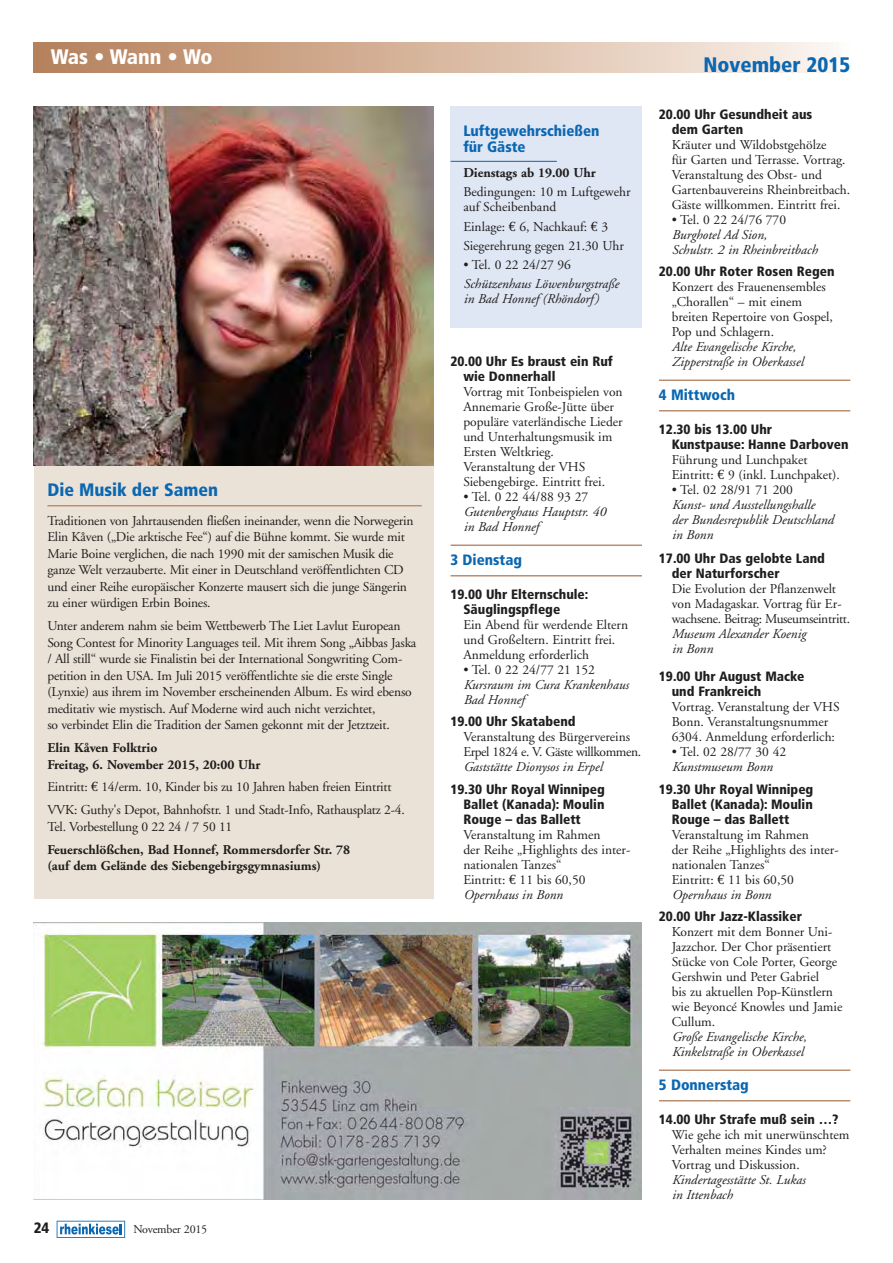
<style>
.page{position:relative;width:893px;height:1263px;background:#fff}
.page>*{position:absolute;margin:0;border:0;box-sizing:border-box;transform-origin:0 0}
.t1{font:900 condensed 21px "Frutiger";color:#0a67b2}
.t2{font:900 condensed 21px "Frutiger";letter-spacing:-.015em;color:#fff}
.t3{font:900 condensed 18px "Frutiger";color:#0a67b2}
.t4{font:900 condensed 15px/16.5px "Frutiger";color:#0a67b2}
.t5{font:900 condensed 15px "Frutiger";color:#201d1d}
.t6{font:13.5px/15px "Adobe Garamond";color:#201d1d}
.t7{font:italic 13.5px/15px "Adobe Garamond";color:#201d1d}
.t8{font:900 condensed 13.5px/15px "Frutiger";color:#201d1d}
.t9{font:700 13.5px/16.5px "Adobe Garamond";color:#201d1d}
.t10{font:12px "Adobe Garamond";letter-spacing:-.015em;color:#201d1d}
.s1{font-family:"Euro Serif"}
.s2{font-style:italic}
</style>
<div class="page">
<div style="left:34px;top:43px;width:816px;height:29px;background:linear-gradient(to right,#b57e57,#fcf5ef)"></div>
<hr style="left:451px;top:545px;width:191px;height:1px;background:#a46941">
<hr style="left:451px;top:575px;width:191px;height:1px;background:#a46941">
<hr style="left:659px;top:380px;width:191px;height:1px;background:#a46941">
<hr style="left:659px;top:410px;width:191px;height:1px;background:#a46941">
<hr style="left:659px;top:1070px;width:191px;height:1px;background:#a46941">
<hr style="left:659px;top:1100px;width:191px;height:1px;background:#a46941">
<svg style="left:57px;top:1221px;width:68px;height:17px"></svg>
<img style="left:33px;top:923px;width:609px;height:276px">
<div style="left:451px;top:106px;width:191px;height:222px;background:#dfe6f4"></div>
<hr style="left:451px;top:161px;width:106px;height:1px;background:#0a67b2">
<div style="left:34px;top:345px;width:399px;height:553px;background:#ebe2d7"></div>
<img style="left:34px;top:106px;width:399px;height:359px">
<hr style="left:47px;top:505px;width:375px;height:1px;background:#a46941">
<h1 class="t2" style="left:51px;top:49px;width:163px">Was • Wann • Wo</h1>
<h1 class="t1" style="left:703px;top:57px;width:148px">November 2015</h1>
<h2 class="t3" style="left:47px;top:482px;width:172px">Die Musik der Samen</h2>
<p class="t6" style="left:47px;top:514px;width:368px;line-height:16.5px">Traditionen von Jahrtausenden fließen ineinander, wenn die Norwegerin Elin Kåven („Die arktische Fee“) auf die Bühne kommt. Sie wurde mit Marie Boine verglichen, die nach 1990 mit der samischen Musik die ganze Welt verzauberte. Mit einer in Deutschland veröffentlichten CD und einer Reihe europäischer Konzerte mausert sich die junge Sängerin zu einer würdigen Erbin Boines.</p>
<p class="t6" style="left:47px;top:619px;width:370px;line-height:16.5px">Unter anderem nahm sie beim Wettbewerb The Liet Lavlut European Song Contest for Minority Languages teil. Mit ihrem Song „Aibbas Jaska / All still“ wurde sie Finalistin bei der International Songwriting Com - peti tion in den USA. Im Juli 2015 veröffentlichte sie die erste Single (Lynxie) aus ihrem im November erscheinenden Album. Es wird ebenso meditativ wie mystisch. Auf Moderne wird auch nicht verzichtet,<br>so verbindet Elin die Tradition der Samen gekonnt mit der Jetztzeit.</p>
<p class="t9" style="left:47px;top:741px;width:215px">Elin Kåven Folktrio<br>Freitag, 6. November 2015, 20:00 Uhr</p>
<p class="t6" style="left:47px;top:777px;width:359px;line-height:23px">Eintritt: <span class="s1">€</span> 14/erm. 10, Kinder bis zu 10 Jahren haben freien Eintritt<br>VVK: Guthy's Depot, Bahnhofstr. 1 und Stadt-Info, Rathausplatz 2-4.</p>
<p class="t6" style="left:47px;top:820px;width:186px">Tel. Vorbestellung 0 22 24 / 7 50 11</p>
<p class="t9" style="left:47px;top:842px;width:304px">Feuerschlößchen, Bad Honnef, Rommersdorfer Str. 78 (auf dem Gelände des Siebengebirgsgymnasiums)</p>
<p class="t5" style="left:34px;top:1222px;width:17px">24</p>
<p class="t10" style="left:133px;top:1225px;width:75px">November 2015</p>
<p class="t4" style="left:463px;top:124px;width:138px">Luftgewehrschießen für Gäste</p>
<p class="t9" style="left:463px;top:166px;width:134px">Dienstags ab 19.00 Uhr</p>
<p class="t6" style="left:463px;top:186px;width:169px">Bedingungen: 10 m Luftgewehr auf Scheibenband</p>
<p class="t6" style="left:463px;top:218px;width:162px;line-height:19.2px">Einlage: <span class="s1">€</span> 6, Nachkauf: <span class="s1">€</span> 3<br>Siegerehrung gegen 21.30 Uhr</p>
<p class="t6" style="left:463px;top:259px;width:109px">• Tel. 0 22 24/27 96</p>
<p class="t7" style="left:463px;top:278px;width:157px">Schützenhaus Löwenburgstraße in Bad Honnef (Rhöndorf)</p>
<p class="t8" style="left:463px;top:355px;width:151px;text-indent:-13px">20.00 Uhr Es braust ein Ruf wie Donnerhall</p>
<p class="t6" style="left:463px;top:386px;width:161px">Vortrag mit Tonbeispielen von<br>Annemarie Große-Jütte über populäre vaterländische Lieder und Unterhaltungsmusik im<br>Ersten Weltkrieg.<br>Veranstaltung der VHS<br>Siebengebirge. Eintritt frei.</p>
<p class="t6" style="left:463px;top:491px;width:126px">• Tel. 0 22 44/88 93 27</p>
<p class="t7" style="left:463px;top:506px;width:144px">Gutenberghaus Hauptstr. 40 in Bad Honnef</p>
<p class="t4" style="left:451px;top:553px;width:73px">3 Dienstag</p>
<p class="t8" style="left:463px;top:588px;width:126px;text-indent:-13px">19.00 Uhr Elternschule:<br>Säuglingspflege</p>
<p class="t6" style="left:463px;top:618px;width:166px">Ein Abend für werdende Eltern und Großeltern. Eintritt frei.<br>Anmeldung erforderlich</p>
<p class="t6" style="left:463px;top:663px;width:133px">• Tel. 0 22 24/77 21 152</p>
<p class="t7" style="left:463px;top:678px;width:167px">Kursraum im Cura Krankenhaus<br>Bad Honnef</p>
<p class="t8" style="left:451px;top:715px;width:127px">19.00 Uhr Skatabend</p>
<p class="t6" style="left:463px;top:731px;width:179px">Veranstaltung des Bürgervereins<br>Erpel 1824 e. V. Gäste willkommen.</p>
<p class="t7" style="left:463px;top:761px;width:141px">Gaststätte Dionysos in Erpel</p>
<p class="t8" style="left:463px;top:783px;width:143px;text-align:justify;text-indent:-13px">19.30 Uhr Royal Winnipeg Ballet (Kanada): Moulin Rouge – das Ballett</p>
<p class="t6" style="left:463px;top:828px;width:168px">Veranstaltung im Rahmen<br>der Reihe „Highlights des inter&shy;nationalen Tanzes“<br>Eintritt: <span class="s1">€</span> 11 bis 60,50<br><span class="s2">Opernhaus in Bonn</span></p>
<p class="t8" style="left:672px;top:108px;width:142px;text-indent:-13px">20.00 Uhr Gesundheit aus dem Garten</p>
<p class="t6" style="left:672px;top:138px;width:180px">Kräuter und Wildobstgehölze<br>für Garten und Terrasse. Vortrag.<br>Veranstaltung des Obst- und<br>Gartenbauvereins Rheinbreitbach.<br>Gäste willkommen. Eintritt frei.</p>
<p class="t6" style="left:672px;top:213px;width:116px">• Tel. 0 22 24/76 770</p>
<p class="t7" style="left:672px;top:228px;width:147px">Burghotel Ad Sion,<br>Schulstr. 2 in Rheinbreitbach</p>
<p class="t8" style="left:659px;top:265px;width:177px">20.00 Uhr Roter Rosen Regen</p>
<p class="t6" style="left:672px;top:281px;width:163px">Konzert des Frauenensembles „Chorallen“ – mit einem breiten Repertoire von Gospel,<br>Pop und Schlagern.</p>
<p class="t7" style="left:672px;top:341px;width:133px">Alte Evangelische Kirche,<br>Zipperstraße in Oberkassel</p>
<p class="t4" style="left:659px;top:388px;width:78px">4 Mittwoch</p>
<p class="t8" style="left:672px;top:423px;width:178px;text-indent:-13px">12.30 bis 13.00 Uhr<br>Kunstpause: Hanne Darboven</p>
<p class="t6" style="left:672px;top:453px;width:170px">Führung und Lunchpaket<br>Eintritt: <span class="s1">€</span> 9 (inkl. Lunchpaket).</p>
<p class="t6" style="left:672px;top:483px;width:123px">• Tel. 02 28/91 71 200</p>
<p class="t7" style="left:672px;top:498px;width:163px">Kunst- und Ausstellungshalle der Bundesrepublik Deutschland in Bonn</p>
<p class="t8" style="left:672px;top:552px;width:155px;text-indent:-13px">17.00 Uhr Das gelobte Land der Naturforscher</p>
<p class="t6" style="left:672px;top:582px;width:180px">Die Evolution der Pflanzenwelt von Madagaskar. Vortrag für Er - wach sene. Beitrag: Museumseintritt.</p>
<p class="t7" style="left:672px;top:627px;width:136px">Museum Alexander Koenig in Bonn</p>
<p class="t8" style="left:672px;top:670px;width:134px;text-indent:-13px">19.00 Uhr August Macke und Frankreich</p>
<p class="t6" style="left:672px;top:701px;width:169px">Vortrag. Veranstaltung der VHS<br>Bonn. Veranstaltungsnummer<br>6304. Anmeldung erforderlich:</p>
<p class="t6" style="left:672px;top:746px;width:116px">• Tel. 02 28/77 30 42</p>
<p class="t7" style="left:672px;top:761px;width:102px">Kunstmuseum Bonn</p>
<p class="t8" style="left:672px;top:783px;width:143px;text-align:justify;text-indent:-13px">19.30 Uhr Royal Winnipeg Ballet (Kanada): Moulin Rouge – das Ballett</p>
<p class="t6" style="left:672px;top:828px;width:168px">Veranstaltung im Rahmen<br>der Reihe „Highlights des inter&shy;nationalen Tanzes“<br>Eintritt: <span class="s1">€</span> 11 bis 60,50<br><span class="s2">Opernhaus in Bonn</span></p>
<p class="t8" style="left:659px;top:910px;width:145px">20.00 Uhr Jazz-Klassiker</p>
<p class="t6" style="left:672px;top:926px;width:172px">Konzert mit dem Bonner Uni-<br>Jazzchor. Der Chor präsentiert<br>Stücke von Cole Porter, George<br>Gershwin und Peter Gabriel<br>bis zu aktuellen Pop-Künstlern wie Beyoncé Knowles und Jamie<br>Cullum.</p>
<p class="t7" style="left:672px;top:1031px;width:136px">Große Evangelische Kirche,<br>Kinkelstraße in Oberkassel</p>
<p class="t4" style="left:659px;top:1078px;width:91px">5 Donnerstag</p>
<p class="t8" style="left:659px;top:1113px;width:181px">14.00 Uhr Strafe muß sein …?</p>
<p class="t6" style="left:672px;top:1128px;width:179px">Wie gehe ich mit unerwünschtem<br>Verhalten meines Kindes um?<br>Vortrag und Diskussion.</p>
<p class="t7" style="left:672px;top:1173px;width:135px">Kindertagesstätte St. Lukas in Ittenbach</p>
</div>
